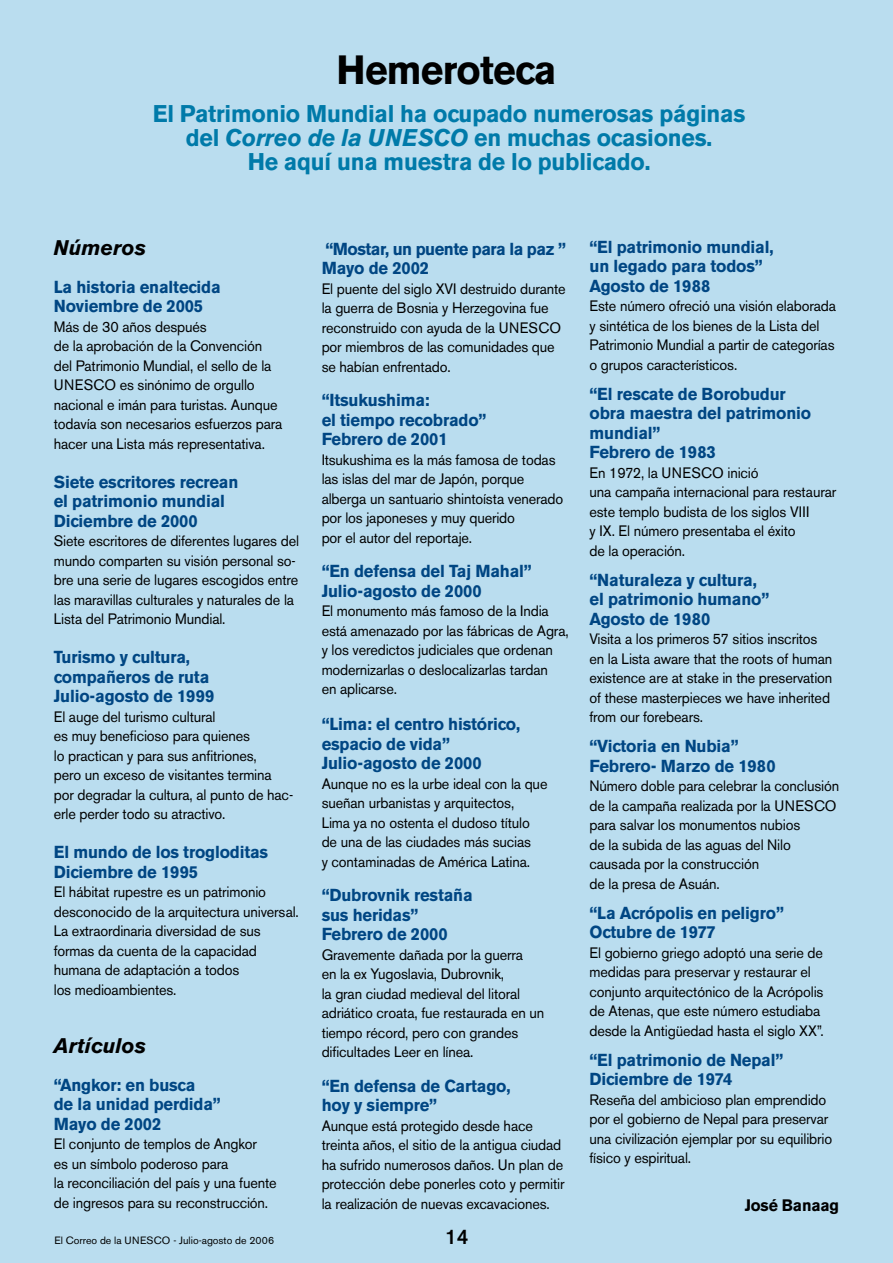
<style>
.page{position:relative;width:893px;height:1263px;background:#baddef}
.page>*{position:absolute;margin:0;border:0;box-sizing:border-box;transform-origin:0 0}
.t1{font:700 40.5px "Akzidenz Grotesk BE";letter-spacing:-.02em;color:#000;scale:.96 1}
.t2{font:700 24px/24px "Akzidenz Grotesk BE";letter-spacing:-.01em;color:#007aa9;text-align:center;scale:.96 1}
.t3{font:italic 700 21px "Akzidenz Grotesk BE";color:#000}
.t4{font:500 21px "Akzidenz Grotesk BE";color:#000;scale:.96 1}
.t5{font:700 17.25px/19.5px "Akzidenz Grotesk BE";letter-spacing:-.01em;color:#004683;scale:.96 1}
.t6{font:700 17.25px/19.5px "Akzidenz Grotesk BE";letter-spacing:-.03em;color:#004683;scale:.96 1}
.t7{font:700 16.5px "Akzidenz Grotesk BE";letter-spacing:-.01em;color:#000;scale:.96 1}
.t8{font:15px/19.5px "Akzidenz Grotesk BE";letter-spacing:-.01em;color:#000;scale:.96 1}
.t9{font:10.5px "Akzidenz Grotesk BE";color:#000}
.s1{font-style:italic}
</style>
<div class="page">
<h1 class="t1" style="left:337px;top:47px;width:230px">Hemeroteca</h1>
<h2 class="t2" style="left:153px;top:102px;width:619px">El Patrimonio Mundial ha ocupado numerosas páginas del <span class="s1">Correo de la UNESCO</span> en muchas ocasiones.<br>He aquí una muestra de lo publicado.</h2>
<h3 class="t3" style="left:54px;top:235px;width:94px">Números</h3>
<p class="t5" style="left:54px;top:277px;width:175px">La historia enaltecida<br>Noviembre de 2005</p>
<p class="t8" style="left:54px;top:317px;width:240px">Más de 30 años después<br>de la aprobación de la Convención del Patrimonio Mundial, el sello de la UNESCO es sinónimo de orgullo nacional e imán para turistas. Aunque todavía son necesarios esfuerzos para hacer una Lista más representativa.</p>
<p class="t5" style="left:54px;top:472px;width:194px">Siete escritores recrean el patrimonio mundial<br>Diciembre de 2000</p>
<p class="t8" style="left:54px;top:531px;width:257px">Siete escritores de diferentes lugares del mundo comparten su visión personal so&shy;bre una serie de lugares escogidos entre las maravillas culturales y naturales de la Lista del Patrimonio Mundial.</p>
<p class="t5" style="left:54px;top:648px;width:169px">Turismo y cultura, compañeros de ruta<br>Julio-agosto de 1999</p>
<p class="t8" style="left:54px;top:707px;width:251px">El auge del turismo cultural<br>es muy beneficioso para quienes<br>lo practican y para sus anfitriones,<br>pero un exceso de visitantes termina por degradar la cultura, al punto de hac&shy;erle perder todo su atractivo.</p>
<p class="t5" style="left:54px;top:843px;width:225px">El mundo de los trogloditas<br>Diciembre de 1995</p>
<p class="t8" style="left:54px;top:882px;width:257px">El hábitat rupestre es un patrimonio desconocido de la arquitectura universal.<br>La extraordinaria diversidad de sus formas da cuenta de la capacidad humana de adaptación a todos<br>los medioambientes.</p>
<h3 class="t3" style="left:54px;top:1033px;width:94px">Artículos</h3>
<p class="t5" style="left:54px;top:1075px;width:176px">“Angkor: en busca<br>de la unidad perdida”<br>Mayo de 2002</p>
<p class="t8" style="left:54px;top:1134px;width:234px">El conjunto de templos de Angkor<br>es un símbolo poderoso para<br>la reconciliación del país y una fuente de ingresos para su reconstrucción.</p>
<p class="t9" style="left:55px;top:1234px;width:221px">El Correo de la UNESCO - Julio-agosto de 2006</p>
<p class="t6" style="left:322px;top:239px;width:256px">“Mostar, un puente para la paz ”<br>Mayo de 2002</p>
<p class="t8" style="left:322px;top:279px;width:256px">El puente del siglo XVI destruido durante la guerra de Bosnia y Herzegovina fue reconstruido con ayuda de la UNESCO por miembros de las comunidades que se habían enfrentado.</p>
<p class="t5" style="left:322px;top:390px;width:173px">“Itsukushima:<br>el tiempo recobrado”<br>Febrero de 2001</p>
<p class="t8" style="left:322px;top:450px;width:253px">Itsukushima es la más famosa de todas las islas del mar de Japón, porque alberga un santuario shintoísta venerado por los japoneses y muy querido<br>por el autor del reportaje.</p>
<p class="t5" style="left:322px;top:561px;width:220px">“En defensa del Taj Mahal”<br>Julio-agosto de 2000</p>
<p class="t8" style="left:322px;top:601px;width:259px">El monumento más famoso de la India está amenazado por las fábricas de Agra, y los veredictos judiciales que ordenan modernizarlas o deslocalizarlas tardan<br>en aplicarse.</p>
<p class="t5" style="left:322px;top:714px;width:208px">“Lima: el centro histórico, espacio de vida”<br>Julio-agosto de 2000</p>
<p class="t8" style="left:322px;top:774px;width:237px">Aunque no es la urbe ideal con la que sueñan urbanistas y arquitectos,<br>Lima ya no ostenta el dudoso título de una de las ciudades más sucias<br>y contaminadas de América Latina.</p>
<p class="t5" style="left:322px;top:885px;width:159px">“Dubrovnik restaña sus heridas”<br>Febrero de 2000</p>
<p class="t8" style="left:322px;top:945px;width:234px">Gravemente dañada por la guerra<br>en la ex Yugoslavia, Dubrovnik,<br>la gran ciudad medieval del litoral adriático croata, fue restaurada en un tiempo récord, pero con grandes dificultades Leer en línea.</p>
<p class="t5" style="left:322px;top:1076px;width:198px">“En defensa de Cartago, hoy y siempre”</p>
<p class="t8" style="left:322px;top:1116px;width:254px">Aunque está protegido desde hace treinta años, el sitio de la antigua ciudad ha sufrido numerosos daños. Un plan de protección debe ponerles coto y permitir la realización de nuevas excavaciones.</p>
<h3 class="t4" style="left:445px;top:1223px;width:25px">14</h3>
<p class="t5" style="left:589px;top:237px;width:193px">“El patrimonio mundial, un legado para todos”<br>Agosto de 1988</p>
<p class="t8" style="left:589px;top:296px;width:258px">Este número ofreció una visión elaborada y sintética de los bienes de la Lista del Patrimonio Mundial a partir de categorías o grupos característicos.</p>
<p class="t5" style="left:589px;top:384px;width:232px">“El rescate de Borobudur obra maestra del patrimonio mundial”<br>Febrero de 1983</p>
<p class="t8" style="left:589px;top:463px;width:259px">En 1972, la UNESCO inició<br>una campaña internacional para restaurar este templo budista de los siglos VIII<br>y IX. El número presentaba el éxito<br>de la operación.</p>
<p class="t5" style="left:589px;top:570px;width:189px">“Naturaleza y cultura, el patrimonio humano”<br>Agosto de 1980</p>
<p class="t8" style="left:589px;top:629px;width:254px">Visita a los primeros 57 sitios inscritos en la Lista aware that the roots of human existence are at stake in the preservation of these masterpieces we have inherited from our forebears.</p>
<p class="t5" style="left:589px;top:736px;width:196px">“Victoria en Nubia”<br>Febrero- Marzo de 1980</p>
<p class="t8" style="left:589px;top:776px;width:262px">Número doble para celebrar la conclusión de la campaña realizada por la UNESCO para salvar los monumentos nubios<br>de la subida de las aguas del Nilo causada por la construcción<br>de la presa de Asuán.</p>
<p class="t5" style="left:589px;top:903px;width:204px">“La Acrópolis en peligro”<br>Octubre de 1977</p>
<p class="t8" style="left:589px;top:943px;width:245px">El gobierno griego adoptó una serie de medidas para preservar y restaurar el conjunto arquitectónico de la Acrópolis de Atenas, que este número estudiaba desde la Antigüedad hasta el siglo XX”.</p>
<p class="t5" style="left:589px;top:1050px;width:203px">“El patrimonio de Nepal”<br>Diciembre de 1974</p>
<p class="t8" style="left:589px;top:1090px;width:254px">Reseña del ambicioso plan emprendido por el gobierno de Nepal para preservar una civilización ejemplar por su equilibrio físico y espiritual.</p>
<p class="t7" style="left:745px;top:1196px;width:100px">José Banaag</p>
</div>
